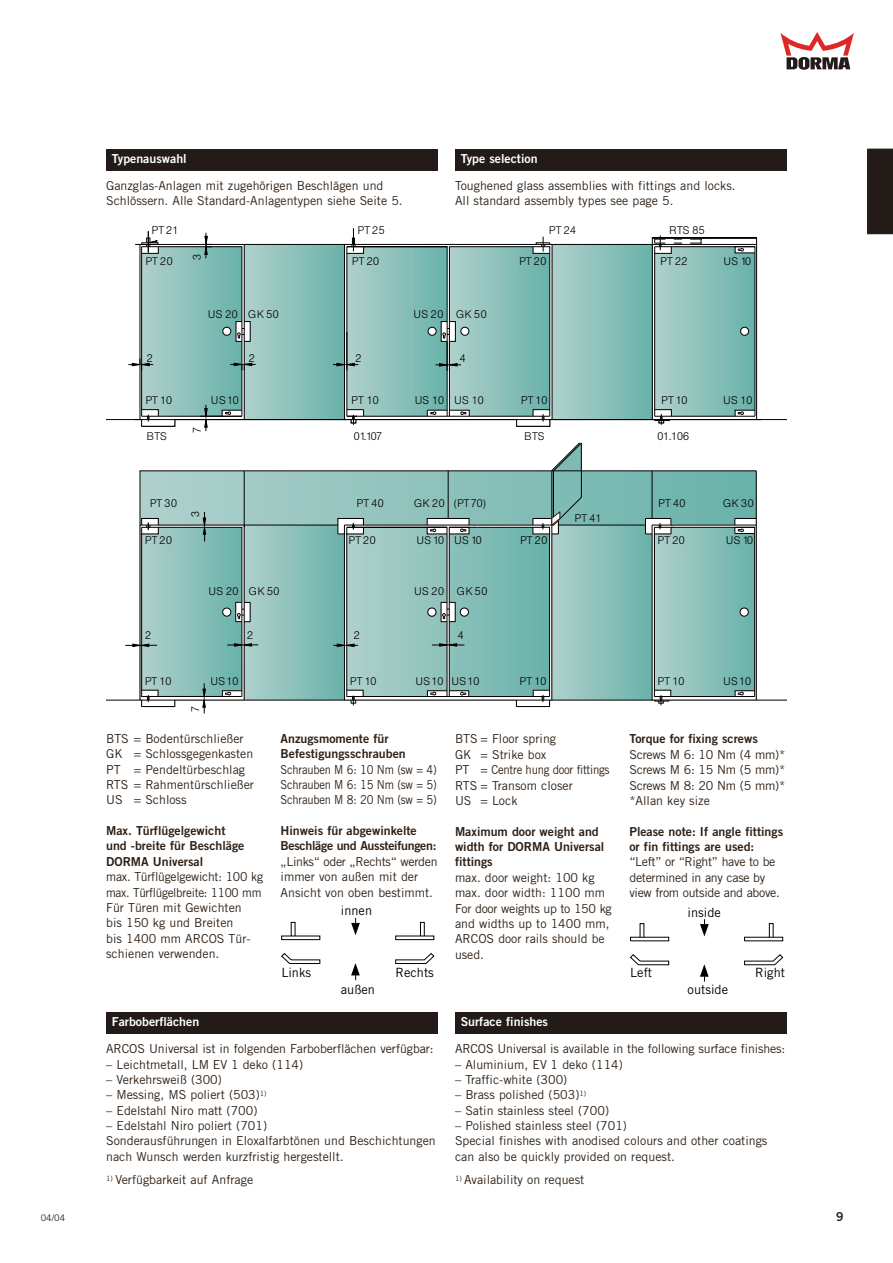
<style>
.page{position:relative;width:893px;height:1263px;background:#fff}
.page>*{position:absolute;margin:0;border:0;box-sizing:border-box;transform-origin:0 0}
.t1{font:12.75px "Trade Gothic";color:#000}
.t2{font:12.3px/15.3px "Trade Gothic";color:#2f2116}
.t3{font:12.3px/15.3px "Trade Gothic Bold Two";color:#2f2116}
.t4{font:12.3px/15.3px "Trade Gothic";letter-spacing:-.025em;color:#2f2116}
.t5{font:12.3px/15.3px "Trade Gothic";color:#2f2116;text-align:justify;scale:.9 1}
.t6{font:12.3px "Trade Gothic Bold Two";color:#fff}
.t7{font:12.3px/15.3px "Trade Gothic Bold Two";letter-spacing:-.025em;color:#2f2116}
.t8{font:300 10.95px "Helvetica BQ";letter-spacing:.035em;color:#000}
.t9{font:9px "Trade Gothic";color:#2f2116}
</style>
<div class="page">
<div style="left:867px;top:149px;width:25px;height:85px;background:#221b18"></div>
<div style="left:552px;top:244px;width:100px;height:176px;background:linear-gradient(to right,#b0d0cc,#6ab3ab)"></div>
<hr style="left:106px;top:419px;width:680px;height:1px;background:#000">
<hr style="left:551px;top:244px;width:1px;height:176px;background:#000">
<hr style="left:135px;top:244px;width:621px;height:1px;background:#000">
<svg style="left:128px;top:228px;width:422px;height:203px"></svg>
<svg style="left:651px;top:235px;width:106px;height:190px"></svg>
<hr style="left:756px;top:471px;width:1px;height:229px;background:#000">
<svg style="left:139px;top:470px;width:617px;height:27px"></svg>
<hr style="left:448px;top:471px;width:1px;height:47px;background:#000">
<svg style="left:551px;top:442px;width:31px;height:30px"></svg>
<hr style="left:106px;top:700px;width:680px;height:1px;background:#000">
<hr style="left:553px;top:471px;width:1px;height:54px;background:#000">
<svg style="left:125px;top:497px;width:632px;height:216px"></svg>
<div style="left:106px;top:149px;width:332px;height:22px;background:#221b18"></div>
<div style="left:455px;top:149px;width:331px;height:21px;background:#221b18"></div>
<div style="left:106px;top:1012px;width:332px;height:22px;background:#221b18"></div>
<div style="left:455px;top:1012px;width:331px;height:21px;background:#221b18"></div>
<svg style="left:281px;top:953px;width:39px;height:11px"></svg>
<svg style="left:395px;top:953px;width:39px;height:11px"></svg>
<svg style="left:351px;top:963px;width:8px;height:17px"></svg>
<div style="left:281px;top:936px;width:39px;height:4px;border:1px solid #000"></div>
<div style="left:395px;top:936px;width:39px;height:4px;border:1px solid #000"></div>
<div style="left:420px;top:922px;width:4px;height:14px;border:1px solid #000"></div>
<svg style="left:351px;top:918px;width:9px;height:17px"></svg>
<svg style="left:630px;top:954px;width:39px;height:11px"></svg>
<svg style="left:744px;top:954px;width:39px;height:11px"></svg>
<svg style="left:700px;top:965px;width:8px;height:16px"></svg>
<div style="left:769px;top:923px;width:4px;height:14px;border:1px solid #000"></div>
<svg style="left:700px;top:919px;width:8px;height:17px"></svg>
<svg style="left:780px;top:32px;width:73px;height:38px"></svg>
<p class="t6" style="left:112px;top:154px;width:76px">Typenauswahl</p>
<p class="t6" style="left:461px;top:154px;width:78px">Type selection</p>
<p class="t2" style="left:106px;top:179px;width:298px">Ganzglas-Anlagen mit zugehörigen Beschlägen und<br>Schlössern. Alle Standard-Anlagentypen siehe Seite 5.</p>
<p class="t2" style="left:455px;top:179px;width:282px">Toughened glass assemblies with fittings and locks.<br>All standard assembly types see page 5.</p>
<p class="t8" style="left:152px;top:226px;width:28px">PT 21</p>
<p class="t8" style="left:358px;top:226px;width:28px">PT 25</p>
<p class="t8" style="left:549px;top:226px;width:28px">PT 24</p>
<p class="t8" style="left:669px;top:226px;width:37px">RTS 85</p>
<p class="t8" style="left:146px;top:257px;width:28px">PT 20</p>
<p class="t8" style="left:352px;top:257px;width:28px">PT 20</p>
<p class="t8" style="left:519px;top:257px;width:28px">PT 20</p>
<p class="t8" style="left:660px;top:257px;width:28px">PT 22</p>
<p class="t8" style="left:723px;top:257px;width:29px">US 10</p>
<p class="t8" style="left:193px;top:260px;width:7px;rotate:-90deg">3</p>
<p class="t8" style="left:208px;top:310px;width:72px">US 20 GK 50</p>
<p class="t8" style="left:413px;top:310px;width:75px">US 20 GK 50</p>
<p class="t8" style="left:147px;top:354px;width:7px">2</p>
<p class="t8" style="left:249px;top:354px;width:7px">2</p>
<p class="t8" style="left:355px;top:354px;width:7px">2</p>
<p class="t8" style="left:459px;top:354px;width:7px">4</p>
<p class="t8" style="left:146px;top:397px;width:28px">PT 10</p>
<p class="t8" style="left:211px;top:397px;width:29px">US10</p>
<p class="t8" style="left:351px;top:397px;width:29px">PT 10</p>
<p class="t8" style="left:415px;top:397px;width:70px">US 10 US 10</p>
<p class="t8" style="left:521px;top:397px;width:28px">PT 10</p>
<p class="t8" style="left:661px;top:397px;width:27px">PT 10</p>
<p class="t8" style="left:723px;top:397px;width:30px">US 10</p>
<p class="t8" style="left:147px;top:432px;width:21px">BTS</p>
<p class="t8" style="left:354px;top:432px;width:30px">01.107</p>
<p class="t8" style="left:524px;top:432px;width:21px">BTS</p>
<p class="t8" style="left:657px;top:432px;width:33px">01.106</p>
<p class="t8" style="left:193px;top:433px;width:7px;rotate:-90deg">7</p>
<p class="t8" style="left:150px;top:499px;width:28px">PT 30</p>
<p class="t8" style="left:357px;top:499px;width:28px">PT 40</p>
<p class="t8" style="left:414px;top:499px;width:74px">GK 20 (PT70)</p>
<p class="t8" style="left:191px;top:517px;width:7px;rotate:-90deg">3</p>
<p class="t8" style="left:575px;top:514px;width:28px">PT 41</p>
<p class="t8" style="left:658px;top:499px;width:28px">PT 40</p>
<p class="t8" style="left:723px;top:499px;width:32px">GK 30</p>
<p class="t8" style="left:145px;top:536px;width:28px">PT 20</p>
<p class="t8" style="left:349px;top:536px;width:28px">PT 20</p>
<p class="t8" style="left:417px;top:536px;width:66px">US 10 US 10</p>
<p class="t8" style="left:520px;top:536px;width:28px">PT 20</p>
<p class="t8" style="left:658px;top:536px;width:28px">PT 20</p>
<p class="t8" style="left:726px;top:536px;width:29px">US 10</p>
<p class="t8" style="left:209px;top:587px;width:72px">US 20 GK 50</p>
<p class="t8" style="left:414px;top:587px;width:75px">US 20 GK 50</p>
<p class="t8" style="left:145px;top:631px;width:7px">2</p>
<p class="t8" style="left:247px;top:631px;width:7px">2</p>
<p class="t8" style="left:354px;top:631px;width:7px">2</p>
<p class="t8" style="left:458px;top:631px;width:7px">4</p>
<p class="t8" style="left:145px;top:678px;width:28px">PT 10</p>
<p class="t8" style="left:211px;top:678px;width:29px">US10</p>
<p class="t8" style="left:350px;top:678px;width:28px">PT 10</p>
<p class="t8" style="left:416px;top:678px;width:29px">US10</p>
<p class="t8" style="left:520px;top:678px;width:28px">PT 10</p>
<p class="t8" style="left:452px;top:678px;width:29px">US10</p>
<p class="t8" style="left:658px;top:678px;width:28px">PT 10</p>
<p class="t8" style="left:723px;top:678px;width:29px">US10</p>
<p class="t8" style="left:191px;top:712px;width:7px;rotate:-90deg">7</p>
<p class="t2" style="left:106px;top:732px;width:149px">BTS = Bodentürschließer<br>GK = Schlossgegenkasten<br>PT = Pendeltürbeschlag<br>RTS = Rahmentürschließer<br>US = Schloss</p>
<p class="t3" style="left:106px;top:824px;width:140px">Max. Türflügelgewicht und -breite für Beschläge<br>DORMA Universal</p>
<p class="t2" style="left:106px;top:870px;width:158px">max. Türflügelgewicht: 100 kg max. Türflügelbreite: 1100 mm<br>Für Türen mit Gewichten<br>bis 150 kg und Breiten<br>bis 1400 mm ARCOS Tür - schie nen verwenden.</p>
<p class="t3" style="left:280px;top:732px;width:127px">Anzugsmomente für<br>Befestigungsschrauben</p>
<p class="t5" style="left:280px;top:763px;width:175px">Schrauben M 6: 10 Nm (sw = 4)<br>Schrauben M 6: 15 Nm (sw = 5)<br>Schrauben M 8: 20 Nm (sw = 5)</p>
<p class="t7" style="left:280px;top:824px;width:157px">Hinweis für abgewinkelte<br>Beschläge und Aussteifungen:</p>
<p class="t2" style="left:280px;top:855px;width:158px">„Links“ oder „Rechts“ werden immer von außen mit der<br>Ansicht von oben bestimmt.</p>
<p class="t1" style="left:341px;top:906px;width:33px">innen</p>
<p class="t2" style="left:455px;top:733px;width:156px">BTS = Floor spring<br>GK = Strike box<br>PT = Centre hung door fittings<br>RTS = Transom closer<br>US = Lock</p>
<p class="t3" style="left:455px;top:825px;width:151px">Maximum door weight and width for DORMA Universal fittings</p>
<p class="t2" style="left:455px;top:871px;width:158px">max. door weight: 100 kg max. door width: 1100 mm<br>For door weights up to 150 kg and widths up to 1400 mm,<br>ARCOS door rails should be used.</p>
<p class="t3" style="left:629px;top:733px;width:130px">Torque for fixing screws</p>
<p class="t2" style="left:629px;top:748px;width:157px;text-align:justify">Screws M 6: 10 Nm (4 mm)* Screws M 6: 15 Nm (5 mm)* Screws M 8: 20 Nm (5 mm)* *Allan key size</p>
<p class="t3" style="left:629px;top:825px;width:155px">Please note: If angle fittings or fin fittings are used:</p>
<p class="t4" style="left:629px;top:856px;width:152px">“Left” or “Right” have to be determined in any case by view from outside and above.</p>
<p class="t1" style="left:687px;top:908px;width:35px">inside</p>
<p class="t1" style="left:281px;top:967px;width:31px">Links</p>
<p class="t1" style="left:395px;top:967px;width:40px">Rechts</p>
<p class="t1" style="left:630px;top:968px;width:23px">Left</p>
<p class="t1" style="left:755px;top:968px;width:31px">Right</p>
<p class="t1" style="left:341px;top:984px;width:36px">außen</p>
<p class="t1" style="left:687px;top:985px;width:42px">outside</p>
<p class="t6" style="left:112px;top:1017px;width:89px">Farboberflächen</p>
<p class="t6" style="left:461px;top:1017px;width:89px">Surface finishes</p>
<p class="t2" style="left:106px;top:1042px;width:329px">ARCOS Universal ist in folgen den Farboberflächen verfügbar:</p>
<p class="t2" style="left:106px;top:1058px;width:198px">– Leichtmetall, LM EV 1 deko (114)</p>
<p class="t2" style="left:106px;top:1073px;width:117px">– Verkehrsweiß (300)</p>
<p class="t2" style="left:106px;top:1088px;width:162px">– Messing, MS poliert (503)<sup>1)</sup></p>
<p class="t2" style="left:106px;top:1104px;width:153px">– Edelstahl Niro matt (700)</p>
<p class="t2" style="left:106px;top:1119px;width:331px">– Edelstahl Niro poliert (701)<br>Sonderausführungen in Eloxalfarbtönen und Beschichtungen nach Wunsch werden kurzfristig hergestellt.</p>
<p class="t2" style="left:106px;top:1173px;width:148px"><sup>1)</sup> Verfügbarkeit auf Anfrage</p>
<p class="t2" style="left:455px;top:1042px;width:332px">ARCOS Universal is available in the following surface finishes:</p>
<p class="t2" style="left:455px;top:1058px;width:169px">– Aluminium, EV 1 deko (114)</p>
<p class="t2" style="left:455px;top:1073px;width:114px">– Traffic-white (300)</p>
<p class="t2" style="left:455px;top:1088px;width:133px">– Brass polished (503)<sup>1)</sup></p>
<p class="t2" style="left:455px;top:1104px;width:156px">– Satin stainless steel (700)</p>
<p class="t2" style="left:455px;top:1119px;width:314px">– Polished stainless steel (701)<br>Special finishes with anodised colours and other coatings can also be quickly provided on request.</p>
<p class="t2" style="left:455px;top:1173px;width:131px"><sup>1)</sup> Availability on request</p>
<p class="t9" style="left:41px;top:1214px;width:26px">04/04</p>
<p class="t3" style="left:836px;top:1210px;width:9px">9</p>
</div>
